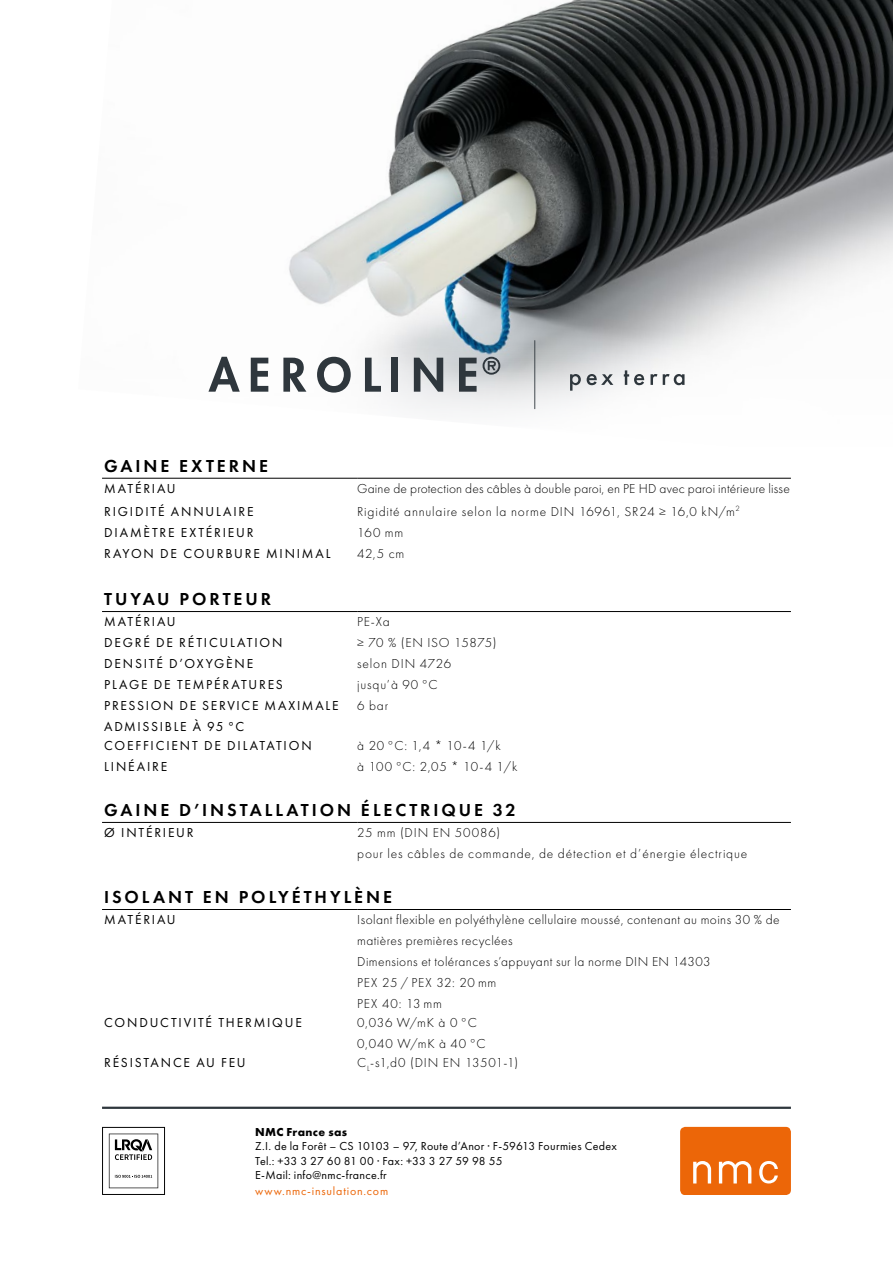
<style>
.page{position:relative;width:893px;height:1263px;background:#fff}
.page>*{position:absolute;margin:0;border:0;box-sizing:border-box;transform-origin:0 0}
.t1{font:600 18px "Futura PT";letter-spacing:.165em;color:#000}
.t2{font:300 13.5px/21px "Futura PT";letter-spacing:.035em;color:#000}
.t3{font:13.5px/21px "Futura PT";letter-spacing:.13em;color:#000}
.t4{font:300 13.5px/21px "Futura PT";letter-spacing:.06em;color:#000}
.t5{font:300 13.5px "Futura PT";letter-spacing:.01em;color:#000}
.t6{font:300 13.5px/21px "Futura PT";letter-spacing:.065em;color:#000}
.t7{font:300 13.5px "Futura PT";letter-spacing:.055em;color:#000}
.t8{font:12px/14.4px "Futura PT";letter-spacing:.025em;color:#000}
.t9{font:12px "Futura PT";letter-spacing:.065em;color:#ec6608}
.t10{font:700 12px "Futura PT";letter-spacing:.03em;color:#000}
</style>
<div class="page">
<svg style="left:102px;top:1127px;width:63px;height:68px"></svg>
<div style="left:680px;top:1127px;width:111px;height:68px;background:#ec6608;border-radius:5px"></div>
<svg style="left:693px;top:1161px;width:85px;height:22px"></svg>
<hr style="left:102px;top:1107px;width:689px;height:2px;background:#2f373d">
<img style="left:221px;top:0;width:672px;height:411px">
<svg style="left:208px;top:357px;width:32px;height:35px"></svg>
<svg style="left:251px;top:358px;width:17px;height:34px"></svg>
<svg style="left:283px;top:358px;width:23px;height:34px"></svg>
<svg style="left:317px;top:357px;width:34px;height:36px"></svg>
<svg style="left:365px;top:358px;width:16px;height:34px"></svg>
<div style="left:392px;top:358px;width:6px;height:34px;background:#2f373d"></div>
<svg style="left:414px;top:358px;width:29px;height:34px"></svg>
<svg style="left:459px;top:358px;width:18px;height:34px"></svg>
<svg style="left:483px;top:357px;width:17px;height:18px"></svg>
<hr style="left:534px;top:340px;width:1px;height:69px;background:#2f373d">
<svg style="left:570px;top:374px;width:11px;height:17px"></svg>
<svg style="left:587px;top:374px;width:26px;height:11px"></svg>
<svg style="left:624px;top:370px;width:20px;height:15px"></svg>
<svg style="left:650px;top:374px;width:7px;height:11px"></svg>
<svg style="left:663px;top:374px;width:21px;height:11px"></svg>
<hr style="left:102px;top:478px;width:255px;height:1px;background:#000">
<hr style="left:357px;top:478px;width:434px;height:1px;background:#000">
<hr style="left:102px;top:611px;width:255px;height:1px;background:#000">
<hr style="left:357px;top:611px;width:434px;height:1px;background:#000">
<hr style="left:102px;top:822px;width:255px;height:1px;background:#000">
<hr style="left:357px;top:822px;width:434px;height:1px;background:#000">
<hr style="left:102px;top:909px;width:255px;height:1px;background:#000">
<hr style="left:357px;top:909px;width:434px;height:1px;background:#000">
<h1 class="t1" style="left:104px;top:454px;width:165px">GAINE EXTERNE</h1>
<p class="t3" style="left:104px;top:478px;width:73px">MATÉRIAU</p>
<p class="t5" style="left:357px;top:481px;width:434px">Gaine de protection des câbles à double paroi, en PE HD avec paroi intérieure lisse</p>
<p class="t3" style="left:104px;top:501px;width:151px">RIGIDITÉ ANNULAIRE</p>
<p class="t4" style="left:357px;top:501px;width:384px">Rigidité annulaire selon la norme DIN 16961, SR24 ≥ 16,0 kN/m<sup>2</sup></p>
<p class="t3" style="left:104px;top:522px;width:151px">DIAMÈTRE EXTÉRIEUR</p>
<p class="t2" style="left:357px;top:522px;width:48px">160 mm</p>
<p class="t3" style="left:104px;top:543px;width:228px">RAYON DE COURBURE MINIMAL</p>
<p class="t2" style="left:357px;top:543px;width:49px">42,5 cm</p>
<h1 class="t1" style="left:104px;top:588px;width:168px">TUYAU PORTEUR</h1>
<p class="t3" style="left:104px;top:611px;width:73px">MATÉRIAU</p>
<p class="t2" style="left:357px;top:611px;width:34px">PE-Xa</p>
<p class="t3" style="left:104px;top:632px;width:180px">DEGRÉ DE RÉTICULATION</p>
<p class="t2" style="left:357px;top:632px;width:141px">≥ 70 % (EN ISO 15875)</p>
<p class="t3" style="left:104px;top:653px;width:150px">DENSITÉ D’OXYGÈNE</p>
<p class="t4" style="left:357px;top:653px;width:95px">selon DIN 4726</p>
<p class="t3" style="left:104px;top:674px;width:180px">PLAGE DE TEMPÉRATURES</p>
<p class="t2" style="left:357px;top:674px;width:82px">jusqu’à 90 °C</p>
<p class="t3" style="left:104px;top:695px;width:236px">PRESSION DE SERVICE MAXIMALE<br>ADMISSIBLE À 95 °C</p>
<p class="t2" style="left:357px;top:695px;width:33px">6 bar</p>
<p class="t3" style="left:104px;top:735px;width:209px">COEFFICIENT DE DILATATION<br>LINÉAIRE</p>
<p class="t2" style="left:357px;top:735px;width:162px">à 20 °C: 1,4 * 10-4 1/k<br>à 100 °C: 2,05 * 10-4 1/k</p>
<h1 class="t1" style="left:104px;top:799px;width:413px">GAINE D’INSTALLATION ÉLECTRIQUE 32</h1>
<p class="t3" style="left:104px;top:822px;width:91px">Ø INTÉRIEUR</p>
<p class="t4" style="left:357px;top:822px;width:392px">25 mm (DIN EN 50086)<br>pour les câbles de commande, de détection et d’énergie électrique</p>
<h1 class="t1" style="left:104px;top:886px;width:289px">ISOLANT EN POLYÉTHYLÈNE</h1>
<p class="t3" style="left:104px;top:909px;width:73px">MATÉRIAU</p>
<p class="t2" style="left:357px;top:909px;width:424px">Isolant flexible en polyéthylène cellulaire moussé, contenant au moins 30 % de matières premières recyclées<br>Dimensions et tolérances s’appuyant sur la norme DIN EN 14303<br>PEX 25 / PEX 32: 20 mm<br>PEX 40: 13 mm</p>
<p class="t3" style="left:104px;top:1012px;width:199px">CONDUCTIVITÉ THERMIQUE</p>
<p class="t6" style="left:357px;top:1012px;width:130px">0,036 W/mK à 0 °C<br>0,040 W/mK à 40 °C</p>
<p class="t3" style="left:104px;top:1052px;width:143px">RÉSISTANCE AU FEU</p>
<p class="t7" style="left:357px;top:1054px;width:163px">C<sub>L</sub>-s1,d0 (DIN EN 13501-1)</p>
<p class="t10" style="left:255px;top:1124px;width:93px">NMC France sas</p>
<p class="t8" style="left:255px;top:1139px;width:363px">Z.I. de la Forêt – CS 10103 – 97, Route d’Anor · F-59613 Fourmies Cedex<br>Tel.: +33 3 27 60 81 00 · Fax: +33 3 27 59 98 55<br>E-Mail: info@nmc-france.fr</p>
<p class="t9" style="left:255px;top:1184px;width:135px">www.nmc-insulation.com</p>
</div>
